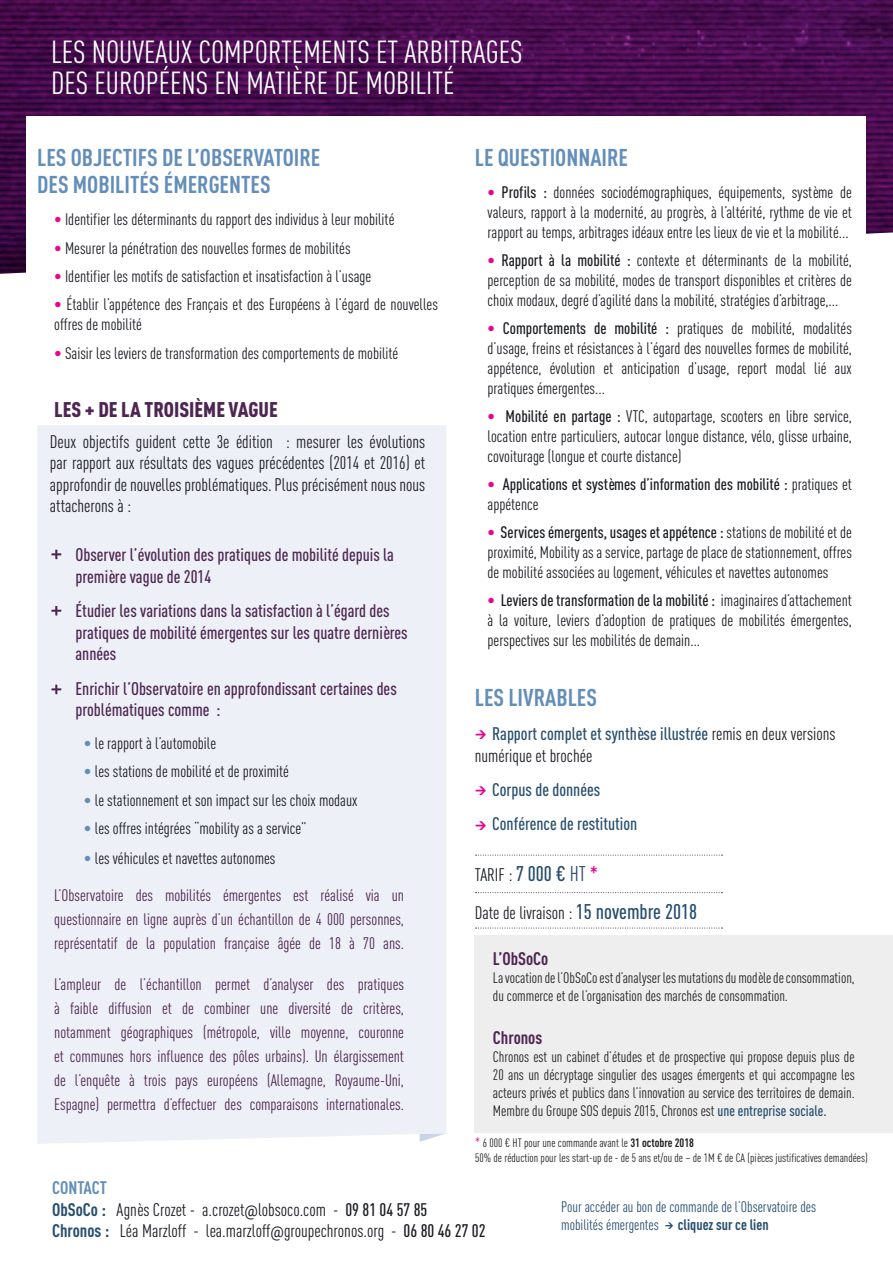
<style>
.page{position:relative;width:893px;height:1263px;background:#fff}
.page>*{position:absolute;margin:0;border:0;box-sizing:border-box;transform-origin:0 0}
.t1{font:31.5px/31.5px "DIN Cond";color:#fff}
.t2{font:700 24px/27px "DIN Cond";color:#638eb9}
.t3{font:900 21px "DIN Cond";color:#4e2552}
.t4{font:18px/21.6px "DIN Cond";color:#1a1c21;text-align:justify}
.t5{font:500 18px/21.6px "DIN Cond";color:#4e2552}
.t6{font:500 18px "DIN Cond";color:#274e6d}
.t7{font:700 18px "DIN Cond";color:#4e2552}
.t8{font:700 18px "DIN Cond";color:#638eb9}
.t9{font:16.5px/19.8px "DIN Cond";color:#1a1c21;text-align:justify}
.t10{font:16.5px/24px "DIN Cond";color:#4e2552;text-align:justify}
.t11{font:500 16.5px/19.8px "DIN Cond";color:#1a1c21}
.t12{font:15px/18px "DIN Cond";color:#231f20}
.t13{font:15px/18px "DIN Cond";color:#274e6d}
.t14{font:700 15px "DIN Cond";color:#274e6d}
.t15{font:12px "DIN Cond";color:#231f20}
.s1{color:#ed028c}
.s2{color:#638eb9}
.s3{font-weight:500;color:#ed028c}
.s4{font-weight:500}
.s5{font-weight:400}
.s6{font-weight:500;color:#274e6d}
.s7{font-weight:500;font-size:21px;color:#274e6d}
.s8{font-size:21px;color:#274e6d}
.s9{font-weight:500;font-size:21px;color:#ed028c}
.s10{font-size:13.5px;color:#ed028c}
.s11{font-weight:700}
.s12{font-weight:700;color:#274e6d}
.s13{font-family:"Roboto";font-size:15px}
</style>
<div class="page">
<img style="left:0;top:0;width:893px;height:274px">
<div style="left:27px;top:117px;width:839px;height:1146px;background:#fff"></div>
<div style="left:475px;top:935px;width:418px;height:198px;background:#eeeeef"></div>
<div style="left:37px;top:425px;width:409px;height:719px;background:#edf0f6"></div>
<svg style="left:51px;top:550px;width:10px;height:9px"></svg>
<svg style="left:51px;top:606px;width:10px;height:9px"></svg>
<svg style="left:51px;top:685px;width:10px;height:9px"></svg>
<svg style="left:476px;top:855px;width:246px;height:1px"></svg>
<svg style="left:476px;top:892px;width:246px;height:1px"></svg>
<svg style="left:476px;top:928px;width:246px;height:1px"></svg>
<p class="t1" style="left:51px;top:36px;width:473px">LES NOUVEAUX COMPORTEMENTS ET ARBITRAGES<br>DES EUROPÉENS EN MATIÈRE DE MOBILITÉ</p>
<p class="t2" style="left:37px;top:143px;width:285px">LES OBJECTIFS DE L’OBSERVATOIRE<br>DES MOBILITÉS ÉMERGENTES</p>
<p class="t9" style="left:54px;top:210px;width:342px"><span class="s1">•</span> Identifier les déterminants du rapport des individus à leur mobilité</p>
<p class="t9" style="left:54px;top:238px;width:298px"><span class="s1">•</span> Mesurer la pénétration des nouvelles formes de mobilités</p>
<p class="t9" style="left:54px;top:266px;width:318px"><span class="s1">•</span> Identifier les motifs de satisfaction et insatisfaction à l’usage</p>
<p class="t9" style="left:54px;top:295px;width:385px"><span class="s1">•</span> Établir l’appétence des Français et des Européens à l’égard de nouvelles offres de mobilité</p>
<p class="t9" style="left:54px;top:343px;width:346px"><span class="s1">•</span> Saisir les leviers de transformation des comportements de mobilité</p>
<p class="t3" style="left:54px;top:397px;width:225px">LES + DE LA TROISIÈME VAGUE</p>
<p class="t4" style="left:50px;top:430px;width:377px">Deux objectifs guident cette 3e édition : mesurer les évolutions par rapport aux résultats des vagues précédentes (2014 et 2016) et approfondir de nouvelles problématiques. Plus précisément nous nous attacherons à :</p>
<p class="t5" style="left:75px;top:544px;width:320px">Observer l’évolution des pratiques de mobilité depuis la première vague de 2014</p>
<p class="t5" style="left:75px;top:600px;width:334px">Étudier les variations dans la satisfaction à l’égard des pratiques de mobilité émergentes sur les quatre dernières années</p>
<p class="t5" style="left:75px;top:677px;width:323px">Enrichir l’Observatoire en approfondissant certaines des problématiques comme :</p>
<p class="t9" style="left:84px;top:733px;width:134px"><span class="s2">•</span> le rapport à l’automobile</p>
<p class="t9" style="left:84px;top:761px;width:207px"><span class="s2">•</span> les stations de mobilité et de proximité</p>
<p class="t9" style="left:84px;top:790px;width:275px"><span class="s2">•</span> le stationnement et son impact sur les choix modaux</p>
<p class="t9" style="left:84px;top:818px;width:224px"><span class="s2">•</span> les offres intégrées “mobility as a service”</p>
<p class="t9" style="left:84px;top:848px;width:193px"><span class="s2">•</span> les véhicules et navettes autonomes</p>
<p class="t10" style="left:54px;top:883px;width:351px">L’Observatoire des mobilités émergentes est réalisé via un questionnaire en ligne auprès d’un échantillon de 4 000 personnes, représentatif de la population française âgée de 18 à 70 ans.</p>
<p class="t10" style="left:54px;top:972px;width:351px">L’ampleur de l’échantillon permet d’analyser des pratiques à faible diffusion et de combiner une diversité de critères, notamment géographiques (métropole, ville moyenne, couronne et communes hors influence des pôles urbains). Un élargissement de l’enquête à trois pays européens (Allemagne, Royaume-Uni, Espagne) permettra d’effectuer des comparaisons internationales.</p>
<p class="t2" style="left:475px;top:143px;width:155px">LE QUESTIONNAIRE</p>
<p class="t9" style="left:488px;top:183px;width:366px"><span class="s3">•</span> <span class="s4">Profils :</span> données sociodémographiques, équipements, système de valeurs, rapport à la modernité, au progrès, à l’altérité, rythme de vie et rapport au temps, arbitrages idéaux entre les lieux de vie et la mobilité...</p>
<p class="t9" style="left:488px;top:250px;width:366px"><span class="s3">•</span> <span class="s4">Rapport à la mobilité :</span> contexte et déterminants de la mobilité, perception de sa mobilité, modes de transport disponibles et critères de choix modaux, degré d’agilité dans la mobilité, stratégies d’arbitrage,...</p>
<p class="t9" style="left:488px;top:318px;width:366px"><span class="s3">•</span> <span class="s4">Comportements de mobilité :</span> pratiques de mobilité, modalités d’usage, freins et résistances à l’égard des nouvelles formes de mobilité, appétence, évolution et anticipation d’usage, report modal lié aux pratiques émergentes...</p>
<p class="t9" style="left:488px;top:406px;width:366px"><span class="s3">•</span> <span class="s4">Mobilité en partage :</span> VTC, autopartage, scooters en libre service, location entre particuliers, autocar longue distance, vélo, glisse urbaine, covoiturage (longue et courte distance)</p>
<p class="t11" style="left:488px;top:474px;width:366px"><span class="s1">•</span> Applications et systèmes d’information des mobilité : <span class="s5">pratiques et appétence</span></p>
<p class="t9" style="left:488px;top:522px;width:366px"><span class="s3">•</span> <span class="s4">Services émergents, usages et appétence :</span> stations de mobilité et de proximité, Mobility as a service, partage de place de stationnement, offres de mobilité associées au logement, véhicules et navettes autonomes</p>
<p class="t9" style="left:488px;top:590px;width:366px"><span class="s3">•</span> <span class="s4">Leviers de transformation de la mobilité :</span> imaginaires d’attachement à la voiture, leviers d’adoption de pratiques de mobilités émergentes, perspectives sur les mobilités de demain...</p>
<p class="t2" style="left:475px;top:683px;width:124px">LES LIVRABLES</p>
<p class="t4" style="left:475px;top:723px;width:362px;text-indent:17px"><span class="s6">Rapport complet et synthèse illustrée</span> remis en deux versions numérique et brochée</p>
<p class="t6" style="left:492px;top:779px;width:109px">Corpus de données</p>
<p class="t6" style="left:492px;top:813px;width:146px">Conférence de restitution</p>
<p class="t4" style="left:475px;top:864px;width:125px">TARIF : <span class="s7">7 000 €</span> <span class="s8">HT</span> <span class="s9">*</span></p>
<p class="t4" style="left:475px;top:902px;width:224px">Date de livraison : <span class="s7">15 novembre 2018</span></p>
<p class="t7" style="left:493px;top:947px;width:57px">L’ObSoCo</p>
<p class="t12" style="left:493px;top:968px;width:363px">La vocation de l’ObSoCo est d’analyser les mutations du modèle de consommation, du commerce et de l’organisation des marchés de consommation.</p>
<p class="t7" style="left:493px;top:1026px;width:51px">Chronos</p>
<p class="t12" style="left:493px;top:1047px;width:363px;text-align:justify">Chronos est un cabinet d’études et de prospective qui propose depuis plus de 20 ans un décryptage singulier des usages émergents et qui accompagne les acteurs privés et publics dans l’innovation au service des territoires de demain.<br>Membre du Groupe SOS depuis 2015, Chronos est <span class="s6">une entreprise sociale.</span></p>
<p class="t15" style="left:475px;top:1136px;width:220px"><span class="s10">*</span> 6 000 € HT pour une commande avant le <span class="s11">31 octobre 2018</span></p>
<p class="t15" style="left:475px;top:1150px;width:394px">50% de réduction pour les start-up de - de 5 ans et/ou de – de 1M € de CA (pièces justificatives demandées)</p>
<p class="t8" style="left:52px;top:1176px;width:56px">CONTACT</p>
<p class="t4" style="left:52px;top:1198px;width:377px"><span class="s12">ObSoCo :</span> Agnès Crozet - a.crozet<span class="s13">@</span>lobsoco.com - <span class="s4">09 81 04 57 85</span></p>
<p class="t4" style="left:52px;top:1220px;width:435px"><span class="s12">Chronos :</span> Léa Marzloff - lea.marzloff<span class="s13">@</span>groupechronos.org - <span class="s4">06 80 46 27 02</span></p>
<p class="t13" style="left:561px;top:1197px;width:256px">Pour accéder au bon de commande de l’Observatoire des mobilités émergentes</p>
<p class="t14" style="left:678px;top:1215px;width:92px">cliquez sur ce lien</p>
</div>
